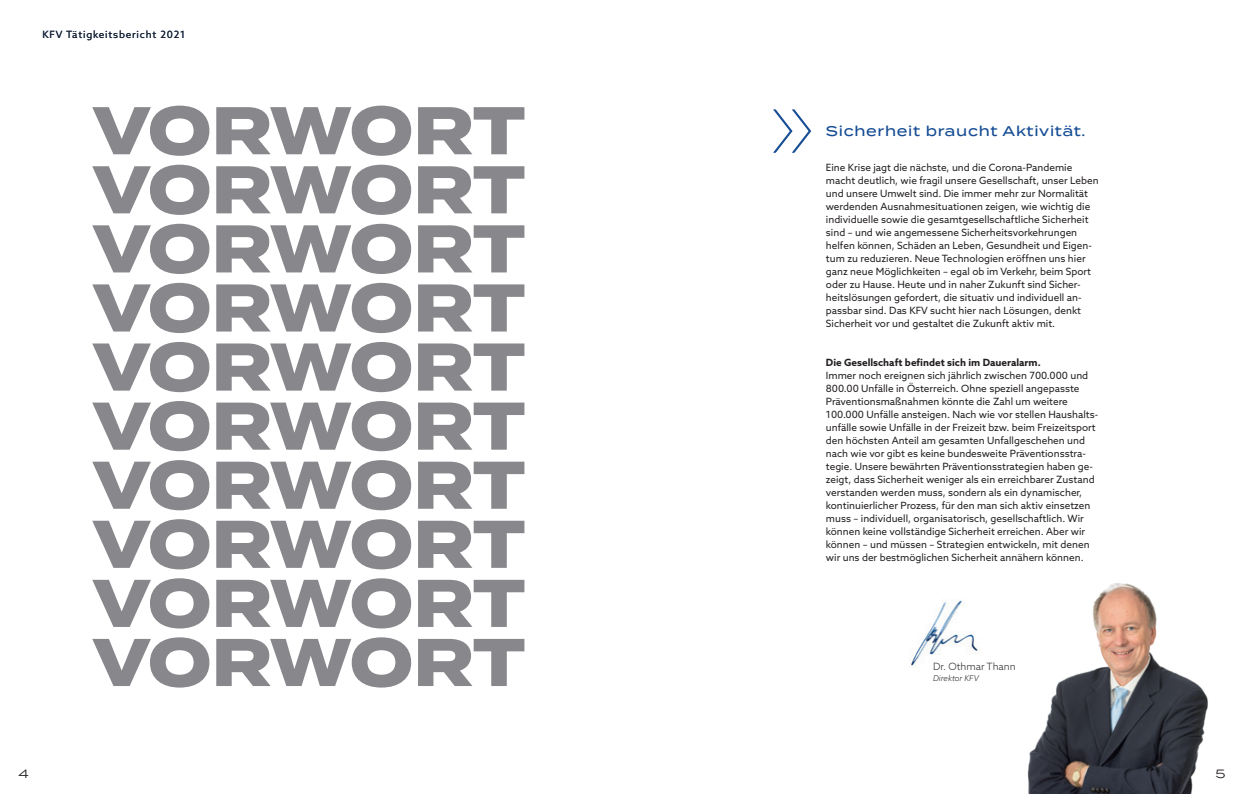
<style>
.page{position:relative;width:1248px;height:794px;background:#fff}
.page>*{position:absolute;margin:0;border:0;box-sizing:border-box;transform-origin:0 0}
.t1{font:100 99px "Azo Sans";color:#154c94}
.t2{font:500 14px "Termina";letter-spacing:.05em;color:#154c94}
.t3{font:12px "Termina";color:#231f20}
.t4{font:10px/13px "Azo Sans";color:#231f20}
.t5{font:700 10px "Azo Sans";color:#231f20}
.t6{font:10px "Azo Sans";letter-spacing:.08em;color:#231f20}
.t7{font:300 10px "Azo Sans";color:#231f20}
.t8{font:italic 300 8px "Azo Sans";color:#231f20}
</style>
<div class="page">
<img style="left:1027px;top:583px;width:181px;height:211px">
<img style="left:911px;top:600px;width:69px;height:68px">
<svg style="left:92px;top:106px;width:432px;height:50px"></svg>
<svg style="left:92px;top:460px;width:432px;height:50px"></svg>
<svg style="left:92px;top:578px;width:432px;height:50px"></svg>
<svg style="left:92px;top:283px;width:432px;height:50px"></svg>
<svg style="left:92px;top:165px;width:432px;height:50px"></svg>
<svg style="left:92px;top:519px;width:432px;height:50px"></svg>
<svg style="left:92px;top:637px;width:432px;height:50px"></svg>
<svg style="left:92px;top:342px;width:432px;height:50px"></svg>
<svg style="left:92px;top:224px;width:432px;height:50px"></svg>
<svg style="left:92px;top:401px;width:432px;height:50px"></svg>
<p class="t6" style="left:43px;top:28px;width:144px">KFV Tätigkeitsbericht 2021</p>
<p class="t3" style="left:19px;top:764px;width:12px">4</p>
<h1 class="t1" style="left:765px;top:56px;width:54px">»</h1>
<h2 class="t2" style="left:825px;top:121px;width:261px">Sicherheit braucht Aktivität.</h2>
<p class="t4" style="left:825px;top:161px;width:274px">Eine Krise jagt die nächste, und die Corona-Pandemie macht deutlich, wie fragil unsere Gesellschaft, unser Leben und unsere Umwelt sind. Die immer mehr zur Normalität werdenden Ausnahmesituationen zeigen, wie wichtig die individuelle sowie die gesamtgesellschaftliche Sicherheit sind – und wie angemessene Sicherheitsvorkehrungen helfen können, Schäden an Leben, Gesundheit und Eigen&shy;tum zu reduzieren. Neue Technologien eröffnen uns hier ganz neue Möglichkeiten – egal ob im Verkehr, beim Sport oder zu Hause. Heute und in naher Zukunft sind Sicher&shy;heitslösungen gefordert, die situativ und individuell an&shy;passbar sind. Das KFV sucht hier nach Lösungen, denkt Sicherheit vor und gestaltet die Zukunft aktiv mit.</p>
<p class="t5" style="left:825px;top:356px;width:216px">Die Gesellschaft befindet sich im Daueralarm.</p>
<p class="t4" style="left:825px;top:369px;width:274px">Immer noch ereignen sich jährlich zwischen 700.000 und 800.00 Unfälle in Österreich. Ohne speziell angepasste Präventionsmaßnahmen könnte die Zahl um weitere 100.000 Unfälle ansteigen. Nach wie vor stellen Haushalts&shy;unfälle sowie Unfälle in der Freizeit bzw. beim Freizeitsport den höchsten Anteil am gesamten Unfallgeschehen und nach wie vor gibt es keine bundesweite Präventionsstra&shy;tegie. Unsere bewährten Präventionsstrategien haben ge&shy;zeigt, dass Sicherheit weniger als ein erreichbarer Zustand verstanden werden muss, sondern als ein dynamischer, kontinuierlicher Prozess, für den man sich aktiv einsetzen muss – individuell, organisatorisch, gesellschaftlich. Wir können keine vollständige Sicherheit erreichen. Aber wir können – und müssen – Strategien entwickeln, mit denen wir uns der bestmöglichen Sicherheit annähern können.</p>
<p class="t7" style="left:933px;top:660px;width:84px">Dr. Othmar Thann</p>
<p class="t8" style="left:933px;top:673px;width:47px">Direktor KFV</p>
<p class="t3" style="left:1215px;top:764px;width:11px">5</p>
</div>
